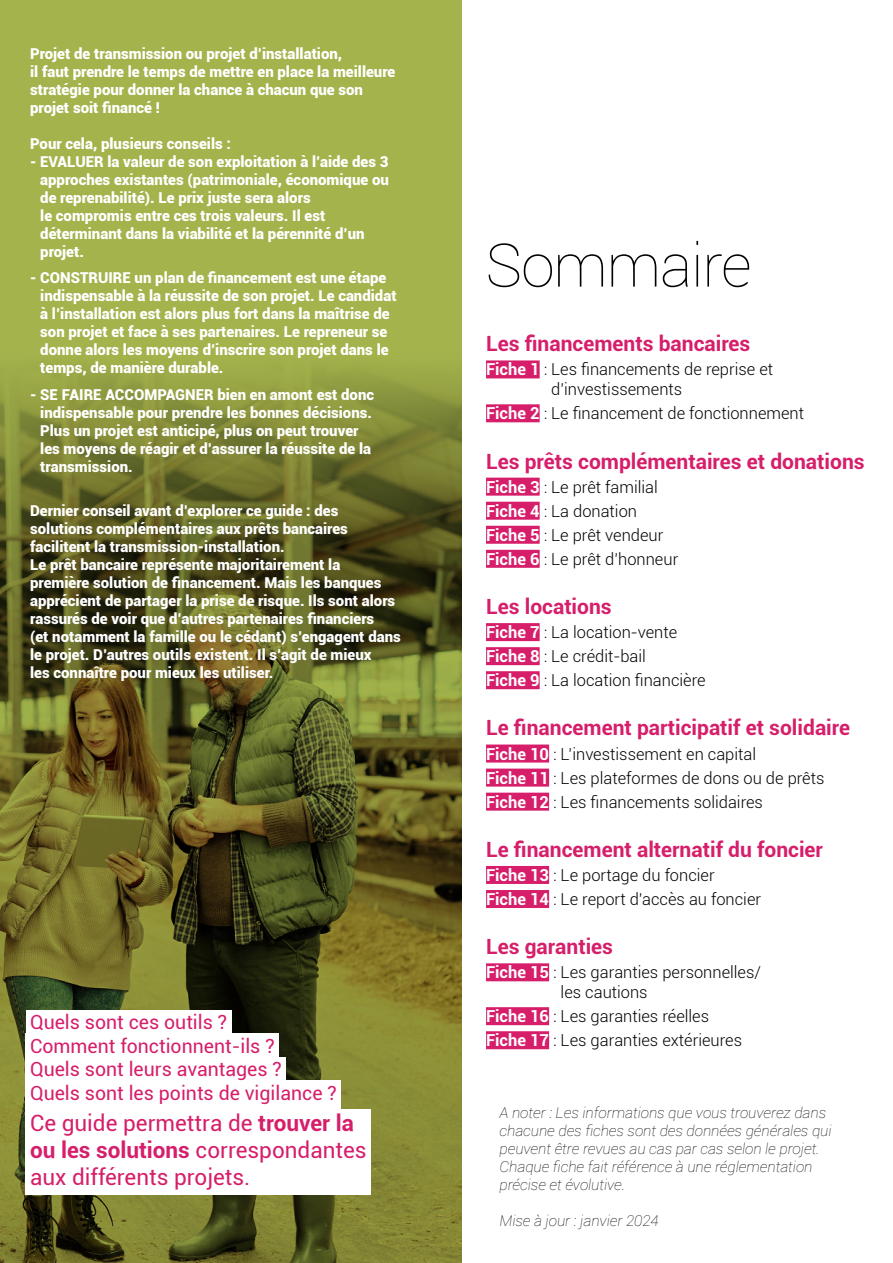
<style>
.page{position:relative;width:893px;height:1263px;background:#fff}
.page>*{position:absolute;margin:0;border:0;box-sizing:border-box;transform-origin:0 0}
.t1{font:100 60px "Roboto";letter-spacing:-.02em;color:#000}
.t2{font:22.5px/27px "Roboto";color:#d61e6a}
.t3{font:700 21px "Roboto";color:#d61e6a}
.t4{font:19.5px/23.4px "Roboto";color:#d61e6a}
.t5{font:300 16.5px/24px "Roboto";color:#000}
.t6{font:900 15px/18px "Roboto";color:#fff}
.t7{font:italic 100 15px/18px "Roboto";color:#000}
.s1{font-weight:700;color:#fff}
.s2{font-weight:700}
</style>
<div class="page">
<div style="left:0;top:0;width:461px;height:1263px;background:#a4b34c"></div>
<img style="left:0;top:368px;width:461px;height:895px">
<div style="left:486px;top:360px;width:54px;height:18px;background:#d61e6a"></div>
<div style="left:486px;top:404px;width:54px;height:18px;background:#d61e6a"></div>
<div style="left:486px;top:478px;width:54px;height:18px;background:#d61e6a"></div>
<div style="left:486px;top:502px;width:54px;height:18px;background:#d61e6a"></div>
<div style="left:486px;top:526px;width:54px;height:18px;background:#d61e6a"></div>
<div style="left:486px;top:550px;width:54px;height:18px;background:#d61e6a"></div>
<div style="left:486px;top:623px;width:54px;height:18px;background:#d61e6a"></div>
<div style="left:486px;top:647px;width:54px;height:18px;background:#d61e6a"></div>
<div style="left:486px;top:671px;width:54px;height:18px;background:#d61e6a"></div>
<div style="left:486px;top:744px;width:63px;height:18px;background:#d61e6a"></div>
<div style="left:486px;top:768px;width:63px;height:18px;background:#d61e6a"></div>
<div style="left:486px;top:793px;width:63px;height:18px;background:#d61e6a"></div>
<div style="left:486px;top:866px;width:63px;height:18px;background:#d61e6a"></div>
<div style="left:486px;top:890px;width:63px;height:18px;background:#d61e6a"></div>
<div style="left:486px;top:963px;width:63px;height:18px;background:#d61e6a"></div>
<div style="left:486px;top:1007px;width:63px;height:18px;background:#d61e6a"></div>
<div style="left:486px;top:1031px;width:63px;height:18px;background:#d61e6a"></div>
<div style="left:26px;top:1010px;width:205px;height:28px;background:#fff"></div>
<div style="left:26px;top:1034px;width:253px;height:28px;background:#fff"></div>
<div style="left:26px;top:1057px;width:260px;height:28px;background:#fff"></div>
<div style="left:26px;top:1080px;width:315px;height:28px;background:#fff"></div>
<div style="left:26px;top:1109px;width:345px;height:86px;background:#fff"></div>
<p class="t6" style="left:30px;top:44px;width:367px">Projet de transmission ou projet d’installation,<br>il faut prendre le temps de mettre en place la meilleure stratégie pour donner la chance à chacun que son projet soit financé !</p>
<p class="t6" style="left:30px;top:134px;width:202px">Pour cela, plusieurs conseils :</p>
<p class="t6" style="left:40px;top:152px;width:350px;text-indent:-10px">- EVALUER la valeur de son exploitation à l’aide des 3 approches existantes (patrimoniale, économique ou de reprenabilité). Le prix juste sera alors<br>le compromis entre ces trois valeurs. Il est déterminant dans la viabilité et la pérennité d’un projet.</p>
<p class="t6" style="left:40px;top:268px;width:358px;text-indent:-10px">- CONSTRUIRE un plan de financement est une étape indispensable à la réussite de son projet. Le candidat à l’installation est alors plus fort dans la maîtrise de son projet et face à ses partenaires. Le repreneur se donne alors les moyens d’inscrire son projet dans le temps, de manière durable.</p>
<p class="t6" style="left:40px;top:385px;width:335px;text-indent:-10px">- SE FAIRE ACCOMPAGNER bien en amont est donc indispensable pour prendre les bonnes décisions.<br>Plus un projet est anticipé, plus on peut trouver les moyens de réagir et d’assurer la réussite de la transmission.</p>
<p class="t6" style="left:30px;top:501px;width:372px">Dernier conseil avant d’explorer ce guide : des solutions complémentaires aux prêts bancaires facilitent la transmission-installation.<br>Le prêt bancaire représente majoritairement la première solution de financement. Mais les banques apprécient de partager la prise de risque. Ils sont alors rassurés de voir que d’autres partenaires financiers<br>(et notamment la famille ou le cédant) s’engagent dans le projet. D’autres outils existent. Il s’agit de mieux<br>les connaître pour mieux les utiliser.</p>
<h1 class="t1" style="left:486px;top:224px;width:267px">Sommaire</h1>
<h3 class="t3" style="left:486px;top:329px;width:266px">Les financements bancaires</h3>
<p class="t5" style="left:551px;top:359px;width:224px;line-height:19.8px;text-indent:-65px"><span class="s1">Fiche 1</span> : Les financements de reprise et d’investissements</p>
<p class="t5" style="left:486px;top:401px;width:320px"><span class="s1">Fiche 2</span> : Le financement de fonctionnement</p>
<h3 class="t3" style="left:486px;top:446px;width:380px">Les prêts complémentaires et donations</h3>
<p class="t5" style="left:486px;top:474px;width:194px"><span class="s1">Fiche 3</span> : Le prêt familial<br><span class="s1">Fiche 4</span> : La donation<br><span class="s1">Fiche 5</span> : Le prêt vendeur<br><span class="s1">Fiche 6</span> : Le prêt d’honneur</p>
<h3 class="t3" style="left:486px;top:592px;width:127px">Les locations</h3>
<p class="t5" style="left:486px;top:620px;width:221px"><span class="s1">Fiche 7</span> : La location-vente<br><span class="s1">Fiche 8</span> : Le crédit-bail<br><span class="s1">Fiche 9</span> : La location financière</p>
<h3 class="t3" style="left:486px;top:713px;width:366px">Le financement participatif et solidaire</h3>
<p class="t5" style="left:486px;top:741px;width:340px"><span class="s1">Fiche 10</span> : L’investissement en capital<br><span class="s1">Fiche 11</span> : Les plateformes de dons ou de prêts<br><span class="s1">Fiche 12</span> : Les financements solidaires</p>
<h3 class="t3" style="left:486px;top:835px;width:338px">Le financement alternatif du foncier</h3>
<p class="t5" style="left:486px;top:862px;width:277px"><span class="s1">Fiche 13</span> : Le portage du foncier<br><span class="s1">Fiche 14</span> : Le report d’accès au foncier</p>
<h3 class="t3" style="left:486px;top:932px;width:129px">Les garanties</h3>
<p class="t5" style="left:561px;top:962px;width:202px;line-height:19.8px;text-indent:-75px"><span class="s1">Fiche 15</span> : Les garanties personnelles/ les cautions</p>
<p class="t5" style="left:486px;top:1004px;width:258px"><span class="s1">Fiche 16</span> : Les garanties réelles<br><span class="s1">Fiche 17</span> : Les garanties extérieures</p>
<h3 class="t4" style="left:30px;top:1010px;width:308px">Quels sont ces outils ?<br>Comment fonctionnent-ils ?<br>Quels sont leurs avantages ?<br>Quels sont les points de vigilance ?</h3>
<h2 class="t2" style="left:30px;top:1108px;width:338px">Ce guide permettra de <span class="s2">trouver la ou les solutions</span> correspondantes aux différents projets.</h2>
<p class="t7" style="left:500px;top:1103px;width:333px">A noter : Les informations que vous trouverez dans chacune des fiches sont des données générales qui peuvent être revues au cas par cas selon le projet.<br>Chaque fiche fait référence à une réglementation précise et évolutive.</p>
<p class="t7" style="left:500px;top:1211px;width:161px">Mise à jour : janvier 2024</p>
</div>
